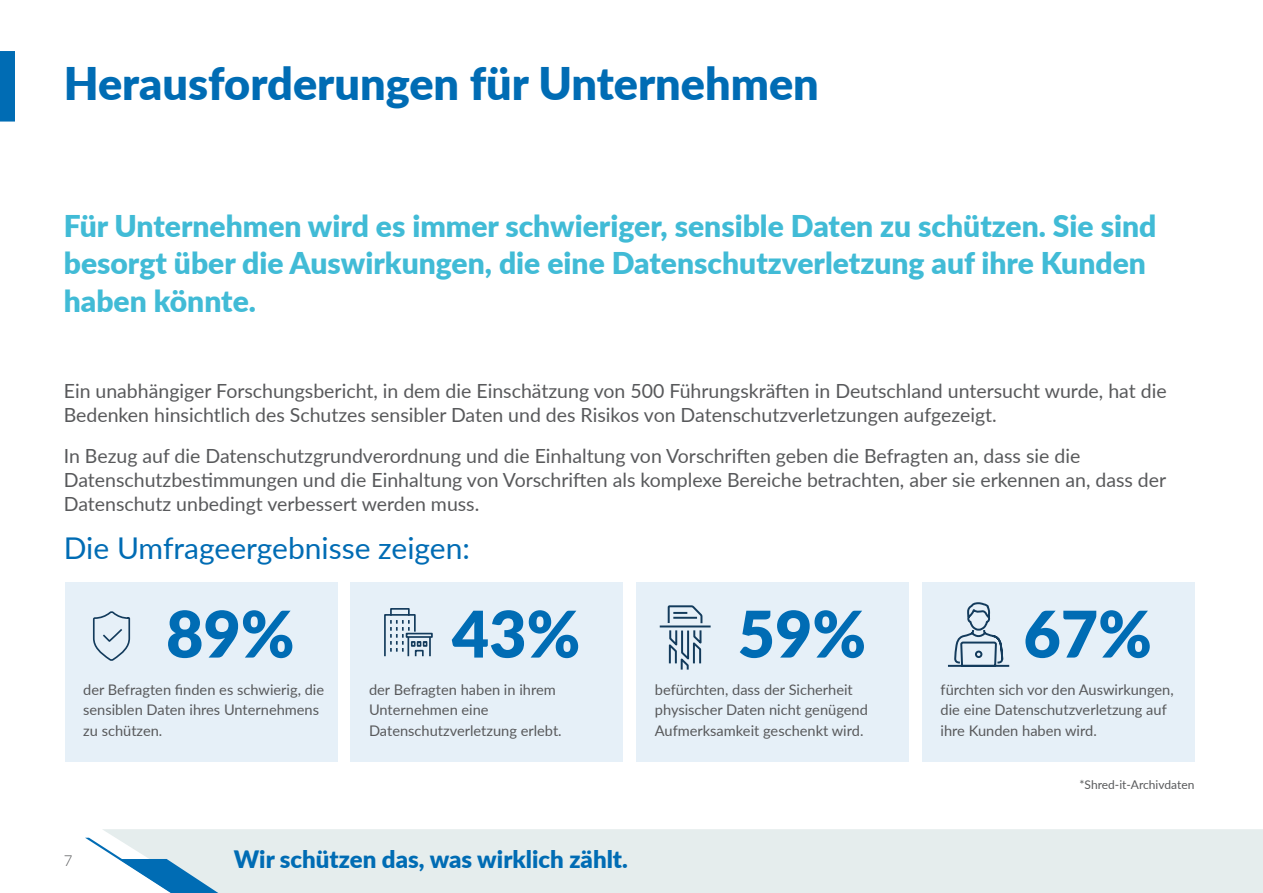
<style>
.page{position:relative;width:1263px;height:893px;background:#fff}
.page>*{position:absolute;margin:0;border:0;box-sizing:border-box;transform-origin:0 0}
.t1{font:900 64.35px "Lato";color:#006cb4}
.t2{font:900 45px "Lato";color:#006cb4}
.t3{font:900 30px/37.5px "Lato";color:#41bbd6}
.t4{font:30px "Lato";color:#006cb4}
.t5{font:900 24px "Lato";color:#006cb4}
.t6{font:19.5px/24px "Lato";color:#58595b}
.t7{font:300 15px "Lato";color:#58595b}
.t8{font:14.55px/20.4px "Lato";color:#58595b}
.t9{font:12px "Lato";color:#58595b}
</style>
<div class="page">
<div style="left:103px;top:829px;width:1160px;height:64px;background:#e5eded"></div>
<svg style="left:85px;top:838px;width:230px;height:55px"></svg>
<div style="left:65px;top:583px;width:273px;height:179px;background:#e6f0f8"></div>
<div style="left:350px;top:583px;width:273px;height:179px;background:#e6f0f8"></div>
<div style="left:636px;top:583px;width:273px;height:179px;background:#e6f0f8"></div>
<div style="left:922px;top:583px;width:272px;height:179px;background:#e6f0f8"></div>
<div style="left:0;top:51px;width:15px;height:71px;background:#006cb4"></div>
<svg style="left:92px;top:611px;width:39px;height:50px"></svg>
<svg style="left:948px;top:602px;width:62px;height:65px"></svg>
<div style="left:390px;top:608px;width:20px;height:8px;border:2px solid #133b5c"></div>
<svg style="left:384px;top:613px;width:47px;height:44px"></svg>
<div style="left:406px;top:633px;width:27px;height:5px;border:2px solid #133b5c"></div>
<svg style="left:659px;top:605px;width:52px;height:65px"></svg>
<h2 class="t2" style="left:64px;top:50px;width:757px">Herausforderungen für Unternehmen</h2>
<h3 class="t3" style="left:64px;top:206px;width:1094px">Für Unternehmen wird es immer schwieriger, sensible Daten zu schützen. Sie sind besorgt über die Auswirkungen, die eine Datenschutzverletzung auf ihre Kunden haben könnte.</h3>
<p class="t6" style="left:64px;top:378px;width:1104px">Ein unabhängiger Forschungsbericht, in dem die Einschätzung von 500 Führungskräften in Deutschland untersucht wurde, hat die<br>Bedenken hinsichtlich des Schutzes sensibler Daten und des Risikos von Datenschutzverletzungen aufgezeigt.</p>
<p class="t6" style="left:64px;top:443px;width:1104px">In Bezug auf die Datenschutzgrundverordnung und die Einhaltung von Vorschriften geben die Befragten an, dass sie die<br>Datenschutzbestimmungen und die Einhaltung von Vorschriften als komplexe Bereiche betrachten, aber sie erkennen an, dass der<br>Datenschutz unbedingt verbessert werden muss.</p>
<h3 class="t4" style="left:64px;top:526px;width:408px">Die Umfrageergebnisse zeigen:</h3>
<h1 class="t1" style="left:166px;top:586px;width:130px">89%</h1>
<p class="t8" style="left:83px;top:678px;width:242px">der Befragten finden es schwierig, die sensiblen Daten ihres Unternehmens zu schützen.</p>
<h1 class="t1" style="left:452px;top:586px;width:130px">43%</h1>
<p class="t8" style="left:369px;top:678px;width:194px">der Befragten haben in ihrem<br>Unternehmen eine<br>Datenschutzverletzung erlebt.</p>
<h1 class="t1" style="left:738px;top:586px;width:130px">59%</h1>
<p class="t8" style="left:655px;top:678px;width:215px">befürchten, dass der Sicherheit physischer Daten nicht genügend<br>Aufmerksamkeit geschenkt wird.</p>
<p class="t7" style="left:64px;top:851px;width:10px">7</p>
<p class="t5" style="left:234px;top:841px;width:395px">Wir schützen das, was wirklich zählt.</p>
<h1 class="t1" style="left:1023px;top:586px;width:130px">67%</h1>
<p class="t8" style="left:941px;top:678px;width:235px">fürchten sich vor den Auswirkungen, die eine Datenschutzverletzung auf ihre Kunden haben wird.</p>
<p class="t9" style="left:1079px;top:776px;width:116px">*Shred-it-Archivdaten</p>
</div>
